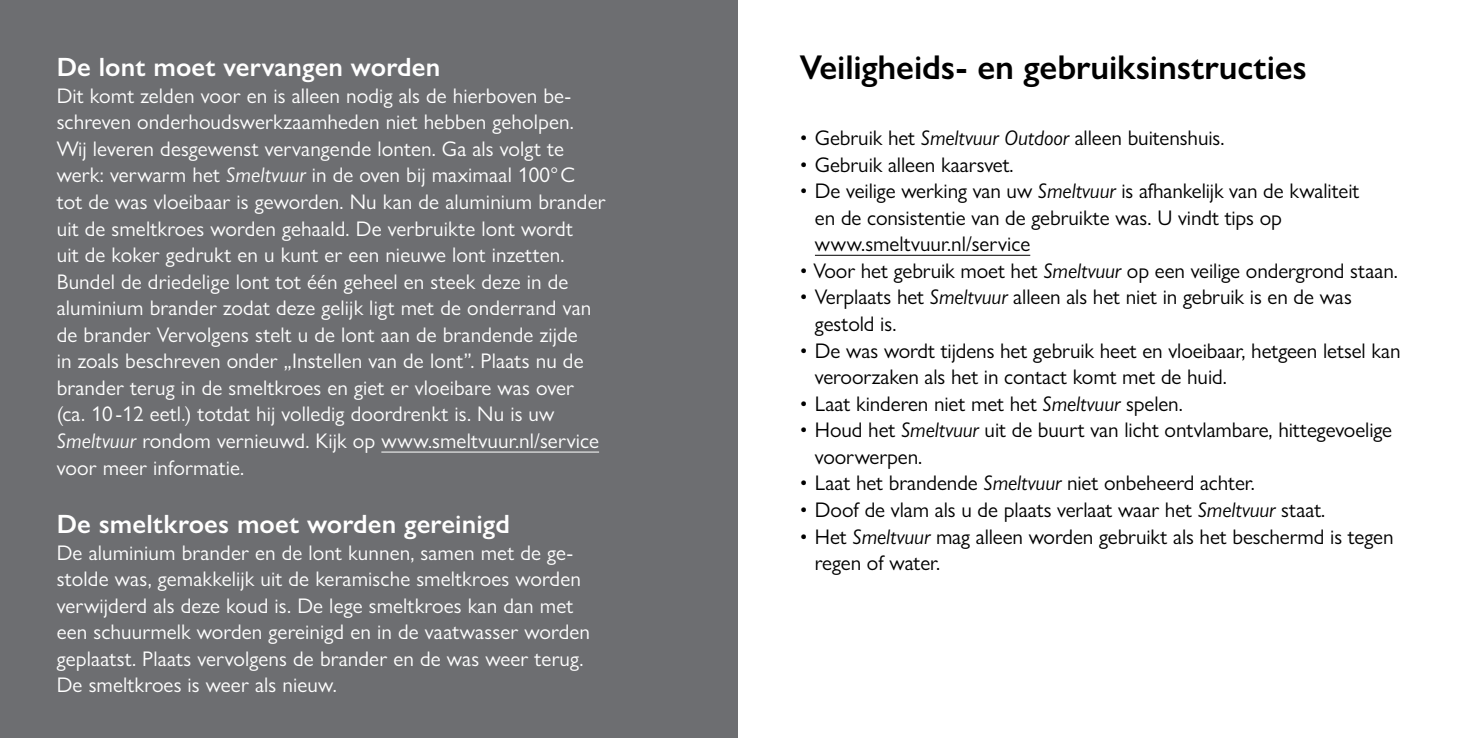
<style>
.page{position:relative;width:1475px;height:738px;background:#fff}
.page>*{position:absolute;margin:0;border:0;box-sizing:border-box;transform-origin:0 0}
.t1{font:600 34.4px "Gill Sans Nova";letter-spacing:-.005em;color:#000}
.t2{font:600 26.6px "Gill Sans Nova";letter-spacing:.005em;color:#fff}
.t3{font:21.2px/26.6px "Gill Sans Nova";letter-spacing:.005em;color:#fff}
.t4{font:21.2px/26.6px "Gill Sans Nova";letter-spacing:-.005em;color:#000}
.s1{font-style:italic}
</style>
<div class="page">
<div style="left:0;top:0;width:737px;height:737px;background:#6d6e71"></div>
<hr style="left:381px;top:451px;width:218px;height:1px;background:#fff">
<hr style="left:814px;top:255px;width:216px;height:1px;background:#000">
<p class="t2" style="left:57px;top:51px;width:385px">De lont moet vervangen worden</p>
<p class="t3" style="left:57px;top:82px;width:550px">Dit komt zelden voor en is alleen nodig als de hierboven be&shy;schreven onderhoudswerkzaamheden niet hebben geholpen.<br>Wij leveren desgewenst vervangende lonten. Ga als volgt te werk: verwarm het <span class="s1">Smeltvuur</span> in de oven bij maximaal 100°C tot de was vloeibaar is geworden. Nu kan de aluminium brander uit de smeltkroes worden gehaald. De verbruikte lont wordt<br>uit de koker gedrukt en u kunt er een nieuwe lont inzetten.<br>Bundel de driedelige lont tot één geheel en steek deze in de aluminium brander zodat deze gelijk ligt met de onderrand van de brander Vervolgens stelt u de lont aan de brandende zijde<br>in zoals beschreven onder „Instellen van de lont”. Plaats nu de brander terug in de smeltkroes en giet er vloeibare was over (ca. 10-12 eetl.) totdat hij volledig doordrenkt is. Nu is uw <span class="s1">Smeltvuur</span> rondom vernieuwd. Kijk op www.smeltvuur.nl/service voor meer informatie.</p>
<p class="t2" style="left:57px;top:507px;width:455px">De smeltkroes moet worden gereinigd</p>
<p class="t3" style="left:57px;top:538px;width:534px">De aluminium brander en de lont kunnen, samen met de ge&shy;stolde was, gemakkelijk uit de keramische smeltkroes worden verwijderd als deze koud is. De lege smeltkroes kan dan met een schuurmelk worden gereinigd en in de vaatwasser worden geplaatst. Plaats vervolgens de brander en de was weer terug.<br>De smeltkroes is weer als nieuw.</p>
<h1 class="t1" style="left:799px;top:45px;width:508px">Veiligheids- en gebruiksinstructies</h1>
<p class="t4" style="left:799px;top:124px;width:426px">• Gebruik het <span class="s1">Smeltvuur Outdoor</span> alleen buitenshuis.</p>
<p class="t4" style="left:799px;top:151px;width:215px">• Gebruik alleen kaarsvet.</p>
<p class="t4" style="left:814px;top:177px;width:546px;text-indent:-15px">• De veilige werking van uw <span class="s1">Smeltvuur</span> is afhankelijk van de kwaliteit en de consistentie van de gebruikte was. U vindt tips op www.smeltvuur.nl/service</p>
<p class="t4" style="left:799px;top:257px;width:599px">• Voor het gebruik moet het <span class="s1">Smeltvuur</span> op een veilige ondergrond staan.</p>
<p class="t4" style="left:814px;top:283px;width:538px;text-indent:-15px">• Verplaats het <span class="s1">Smeltvuur</span> alleen als het niet in gebruik is en de was gestold is.</p>
<p class="t4" style="left:814px;top:336px;width:587px;text-indent:-15px">• De was wordt tijdens het gebruik heet en vloeibaar, hetgeen letsel kan veroorzaken als het in contact komt met de huid.</p>
<p class="t4" style="left:799px;top:389px;width:384px">• Laat kinderen niet met het <span class="s1">Smeltvuur</span> spelen.</p>
<p class="t4" style="left:814px;top:416px;width:578px;text-indent:-15px">• Houd het <span class="s1">Smeltvuur</span> uit de buurt van licht ontvlambare, hittegevoelige voorwerpen.</p>
<p class="t4" style="left:799px;top:469px;width:456px">• Laat het brandende <span class="s1">Smeltvuur</span> niet onbeheerd achter.</p>
<p class="t4" style="left:799px;top:496px;width:527px">• Doof de vlam als u de plaats verlaat waar het <span class="s1">Smeltvuur</span> staat.</p>
<p class="t4" style="left:814px;top:522px;width:580px;text-indent:-15px">• Het <span class="s1">Smeltvuur</span> mag alleen worden gebruikt als het beschermd is tegen regen of water.</p>
</div>
